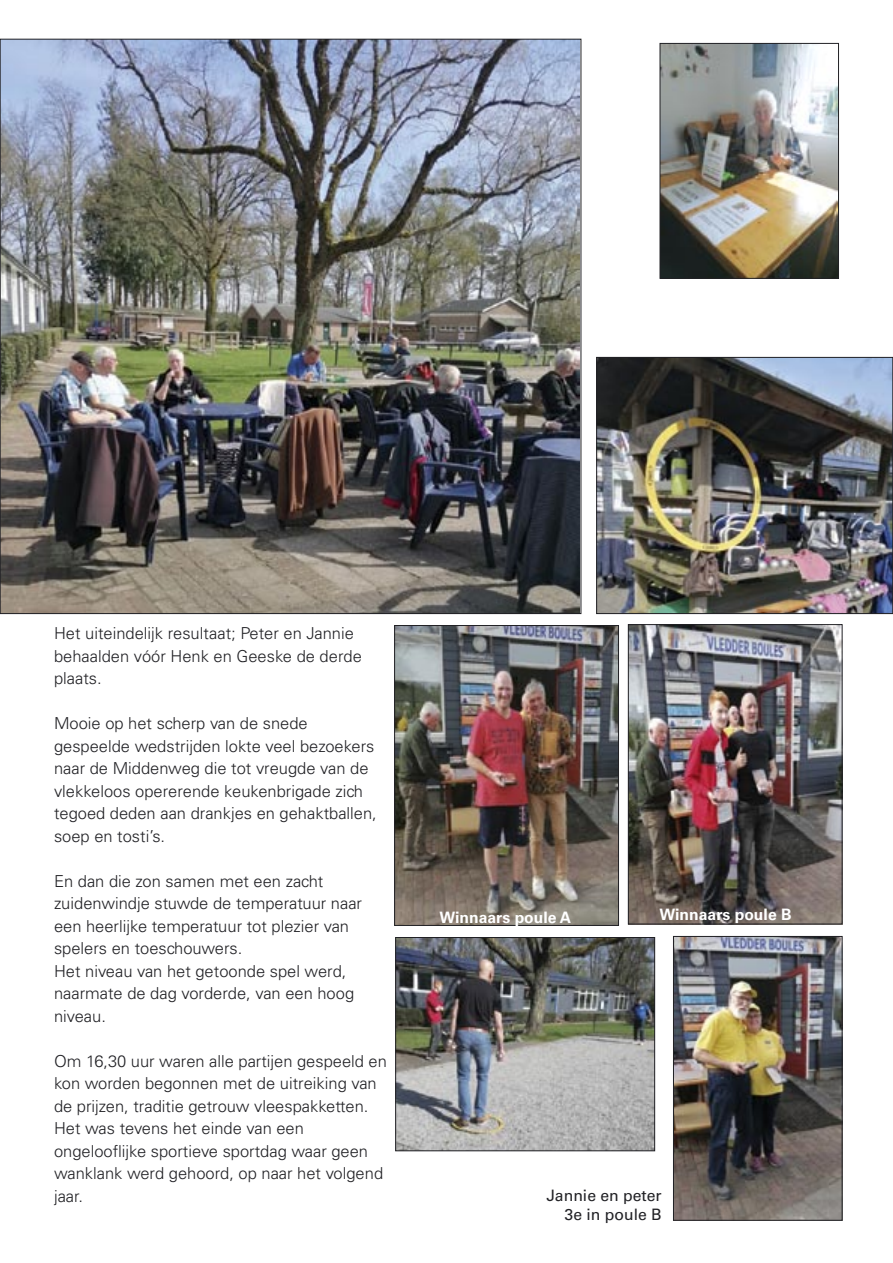
<style>
.page{position:relative;width:893px;height:1263px;background:#fff}
.page>*{position:absolute;margin:0;border:0;box-sizing:border-box;transform-origin:0 0}
.t1{font:300 16.5px/22.5px "Univers";color:#212125}
.t2{font:700 15.75px "Univers";color:#fff}
.t3{font:15.75px "Univers";color:#212125}
</style>
<div class="page">
<img style="left:2px;top:41px;width:577px;height:571px">
<img style="left:598px;top:359px;width:293px;height:253px">
<div style="left:596px;top:357px;width:297px;height:257px;border:1px solid #212125"></div>
<img style="left:662px;top:45px;width:175px;height:232px">
<div style="left:660px;top:43px;width:179px;height:236px;border:1px solid #212125"></div>
<img style="left:396px;top:627px;width:221px;height:297px">
<div style="left:394px;top:625px;width:225px;height:301px;border:1px solid #212125"></div>
<img style="left:630px;top:626px;width:210px;height:296px">
<div style="left:628px;top:624px;width:214px;height:300px;border:1px solid #212125"></div>
<img style="left:675px;top:938px;width:165px;height:280px">
<div style="left:673px;top:936px;width:169px;height:284px;border:1px solid #212125"></div>
<img style="left:397px;top:939px;width:256px;height:210px">
<div style="left:395px;top:937px;width:260px;height:214px;border:1px solid #212125"></div>
<p class="t1" style="left:54px;top:622px;width:309px">Het uiteindelijk resultaat; Peter en Jannie behaalden vóór Henk en Geeske de derde plaats.</p>
<p class="t1" style="left:54px;top:712px;width:324px">Mooie op het scherp van de snede gespeelde wedstrijden lokte veel bezoekers naar de Middenweg die tot vreugde van de vlekkeloos opererende keukenbrigade zich tegoed deden aan drankjes en gehaktballen, soep en tosti’s.</p>
<p class="t1" style="left:54px;top:870px;width:310px">En dan die zon samen met een zacht zuidenwindje stuwde de temperatuur naar een heerlijke temperatuur tot plezier van spelers en toeschouwers.</p>
<p class="t1" style="left:54px;top:960px;width:302px">Het niveau van het getoonde spel werd, naarmate de dag vorderde, van een hoog niveau.</p>
<p class="t1" style="left:54px;top:1050px;width:334px">Om 16,30 uur waren alle partijen gespeeld en kon worden begonnen met de uitreiking van de prijzen, traditie getrouw vleespakketten.</p>
<p class="t1" style="left:54px;top:1117px;width:331px">Het was tevens het einde van een ongelooflijke sportieve sportdag waar geen wanklank werd gehoord, op naar het volgend jaar.</p>
<p class="t2" style="left:439px;top:908px;width:133px">Winnaars poule A</p>
<p class="t2" style="left:659px;top:905px;width:134px">Winnaars poule B</p>
<p class="t3" style="left:546px;top:1186px;width:117px">Jannie en peter</p>
<p class="t3" style="left:565px;top:1205px;width:99px">3e in poule B</p>
</div>
